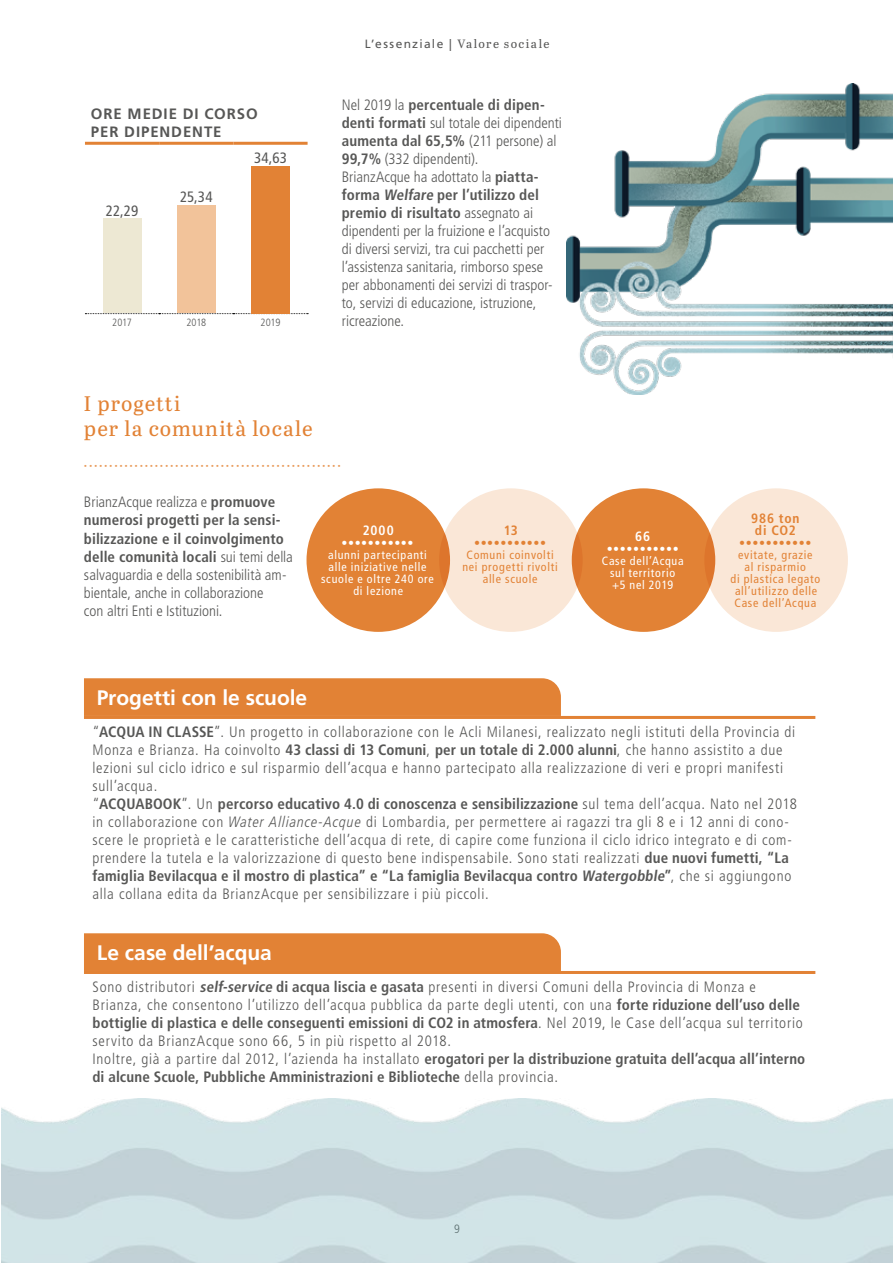
<style>
.page{position:relative;width:893px;height:1263px;background:#fff}
.page>*{position:absolute;margin:0;border:0;box-sizing:border-box;transform-origin:0 0}
.t1{font:700 21px "Frutiger LT Std";letter-spacing:-.005em;color:#fff}
.t2{font:21px/25.2px "Abril Text";letter-spacing:.045em;color:#e28235}
.t3{font:300 condensed 15px/18px "Frutiger LT Std";letter-spacing:.05em;color:#575756}
.t4{font:300 condensed 15px/18px "Frutiger LT Std";color:#575756}
.t5{font:700 15px/18px "Frutiger LT Std";letter-spacing:.06em;color:#575756}
.t6{font:condensed 15px "Frutiger LT Std";letter-spacing:.005em;color:#575756}
.t7{font:700 condensed 13.5px/12px "Frutiger LT Std";letter-spacing:.06em;color:#e28235}
.t8{font:700 condensed 13.5px "Frutiger LT Std";letter-spacing:.07em;color:#fff}
.t9{font:condensed 12px/12px "Frutiger LT Std";letter-spacing:.06em;color:#e28235;text-align:center}
.t10{font:condensed 12px/12px "Frutiger LT Std";letter-spacing:.06em;color:#fff;text-align:center}
.t11{font:12px "Frutiger LT Std";letter-spacing:.11em;color:#575756}
.t12{font:12px "Frutiger LT Std";color:#fff}
.t13{font:12px "Frutiger LT Std";color:#e28235}
.t14{font:300 condensed 12px "Frutiger LT Std";color:#575756}
.t15{font:10.5px "Abril Text Lt";color:#e99c5c}
.t16{font:300 condensed 10.5px "Frutiger LT Std";letter-spacing:-.02em;color:#575756}
.s1{font-family:"Abril Text"}
.s2{font-weight:700}
.s3{font-family:"Frutiger LTW04 48 Light Cond It";font-weight:400;font-stretch:normal}
</style>
<div class="page">
<hr style="left:85px;top:142px;width:74px;height:3px;background:#e28235">
<hr style="left:159px;top:142px;width:74px;height:3px;background:#e28235">
<hr style="left:233px;top:142px;width:75px;height:3px;background:#e28235">
<svg style="left:85px;top:313px;width:223px;height:1px"></svg>
<div style="left:103px;top:218px;width:38px;height:95px;background:#ede8d3"></div>
<div style="left:177px;top:205px;width:38px;height:108px;background:#f2c39a"></div>
<div style="left:251px;top:166px;width:39px;height:147px;background:#e28235"></div>
<hr style="left:84px;top:716px;width:731px;height:3px;background:#e28235">
<div style="left:84px;top:678px;width:477px;height:38px;background:#e28235"></div>
<hr style="left:84px;top:971px;width:731px;height:3px;background:#e28235">
<div style="left:84px;top:933px;width:477px;height:38px;background:#e28235"></div>
<div style="left:306px;top:488px;width:144px;height:144px;background:#e28235;border-radius:50%"></div>
<div style="left:439px;top:488px;width:144px;height:144px;background:#fae7d7;border-radius:50%"></div>
<div style="left:572px;top:488px;width:143px;height:144px;background:#e28235;border-radius:50%"></div>
<div style="left:704px;top:488px;width:144px;height:144px;background:#fae7d7;border-radius:50%"></div>
<img style="left:566px;top:84px;width:327px;height:311px">
<p class="t5" style="left:91px;top:105px;width:168px">ORE MEDIE DI CORSO<br>PER DIPENDENTE</p>
<p class="t6" style="left:106px;top:202px;width:34px">22,29</p>
<p class="t6" style="left:180px;top:189px;width:34px">25,34</p>
<p class="t6" style="left:254px;top:149px;width:34px">34,63</p>
<p class="t16" style="left:112px;top:316px;width:21px">2017</p>
<p class="t16" style="left:186px;top:316px;width:21px">2018</p>
<p class="t16" style="left:261px;top:316px;width:21px">2019</p>
<p class="t11" style="left:365px;top:37px;width:186px">L’essenziale | <span class="s1">Valore sociale</span></p>
<p class="t4" style="left:342px;top:96px;width:222px">Nel 2019 la <span class="s2">percentuale di dipen&shy;denti formati</span> sul totale dei dipendenti <span class="s2">aumenta dal 65,5%</span> (211 persone) al <span class="s2">99,7%</span> (332 dipendenti).<br>BrianzAcque ha adottato la <span class="s2">piatta&shy;forma Welfare per l’utilizzo del premio di risultato</span> assegnato ai dipendenti per la fruizione e l’acquisto di diversi servizi, tra cui pacchetti per l’assistenza sanitaria, rimborso spese per abbonamenti dei servizi di traspor&shy;to, servizi di educazione, istruzione, ricreazione.</p>
<h1 class="t2" style="left:84px;top:390px;width:230px">I progetti<br>per la comunità locale</h1>
<p class="t15" style="left:84px;top:457px;width:258px">•••••••••••••••••••••••••••••••••••••••••••••••••••</p>
<p class="t4" style="left:84px;top:493px;width:210px">BrianzAcque realizza e <span class="s2">promuove numerosi progetti per la sensi&shy;bilizzazione e il coinvolgimento delle comunità locali</span> sui temi della salvaguardia e della sostenibilità am&shy;bientale, anche in collaborazione<br>con altri Enti e Istituzioni.</p>
<p class="t8" style="left:363px;top:522px;width:32px">2000</p>
<p class="t12" style="left:341px;top:536px;width:74px">•••••••••••</p>
<p class="t10" style="left:321px;top:549px;width:114px">alunni partecipanti alle iniziative nelle scuole e oltre 240 ore di lezione</p>
<p class="t7" style="left:504px;top:524px;width:16px">13</p>
<p class="t13" style="left:474px;top:536px;width:74px">•••••••••••</p>
<p class="t9" style="left:462px;top:549px;width:97px">Comuni coinvolti nei progetti rivolti alle scuole</p>
<p class="t8" style="left:635px;top:528px;width:16px">66</p>
<p class="t12" style="left:607px;top:542px;width:74px">•••••••••••</p>
<p class="t10" style="left:602px;top:555px;width:83px">Case dell’Acqua sul territorio<br>+5 nel 2019</p>
<p class="t7" style="left:751px;top:512px;width:50px">986 ton di CO2</p>
<p class="t13" style="left:739px;top:536px;width:74px">•••••••••••</p>
<p class="t9" style="left:730px;top:549px;width:91px">evitate, grazie<br>al risparmio<br>di plastica legato all’utilizzo delle<br>Case dell’Acqua</p>
<h1 class="t1" style="left:97px;top:685px;width:212px">Progetti con le scuole</h1>
<p class="t3" style="left:92px;top:723px;width:706px">“<span class="s2">ACQUA IN CLASSE</span>”. Un progetto in collaborazione con le Acli Milanesi, realizzato negli istituti della Provincia di Monza e Brianza. Ha coinvolto <span class="s2">43 classi di 13 Comuni</span>, <span class="s2">per un totale di 2.000 alunni</span>, che hanno assistito a due lezioni sul ciclo idrico e sul risparmio dell’acqua e hanno partecipato alla realizzazione di veri e propri manifesti sull’acqua.<br>“<span class="s2">ACQUABOOK</span>”. Un <span class="s2">percorso educativo 4.0 di conoscenza e sensibilizzazione</span> sul tema dell’acqua. Nato nel 2018 in collaborazione con <span class="s3">Water Alliance-Acque</span> di Lombardia, per permettere ai ragazzi tra gli 8 e i 12 anni di cono&shy;scere le proprietà e le caratteristiche dell’acqua di rete, di capire come funziona il ciclo idrico integrato e di com&shy;prendere la tutela e la valorizzazione di questo bene indispensabile. Sono stati realizzati <span class="s2">due nuovi fumetti, “La famiglia Bevilacqua e il mostro di plastica” e “La famiglia Bevilacqua contro Watergobble”</span>, che si aggiungono alla collana edita da BrianzAcque per sensibilizzare i più piccoli.</p>
<h1 class="t1" style="left:97px;top:940px;width:177px">Le case dell’acqua</h1>
<p class="t3" style="left:92px;top:978px;width:714px">Sono distributori <span class="s2">self-service di acqua liscia e gasata</span> presenti in diversi Comuni della Provincia di Monza e Brianza, che consentono l’utilizzo dell’acqua pubblica da parte degli utenti, con una <span class="s2">forte riduzione dell’uso delle bottiglie di plastica e delle conseguenti emissioni di CO2 in atmosfera</span>. Nel 2019, le Case dell’acqua sul territorio servito da BrianzAcque sono 66, 5 in più rispetto al 2018.<br>Inoltre, già a partire dal 2012, l’azienda ha installato <span class="s2">erogatori per la distribuzione gratuita dell’acqua all’interno di alcune Scuole, Pubbliche Amministrazioni e Biblioteche</span> della provincia.</p>
<p class="t14" style="left:454px;top:1221px;width:7px">9</p>
</div>
